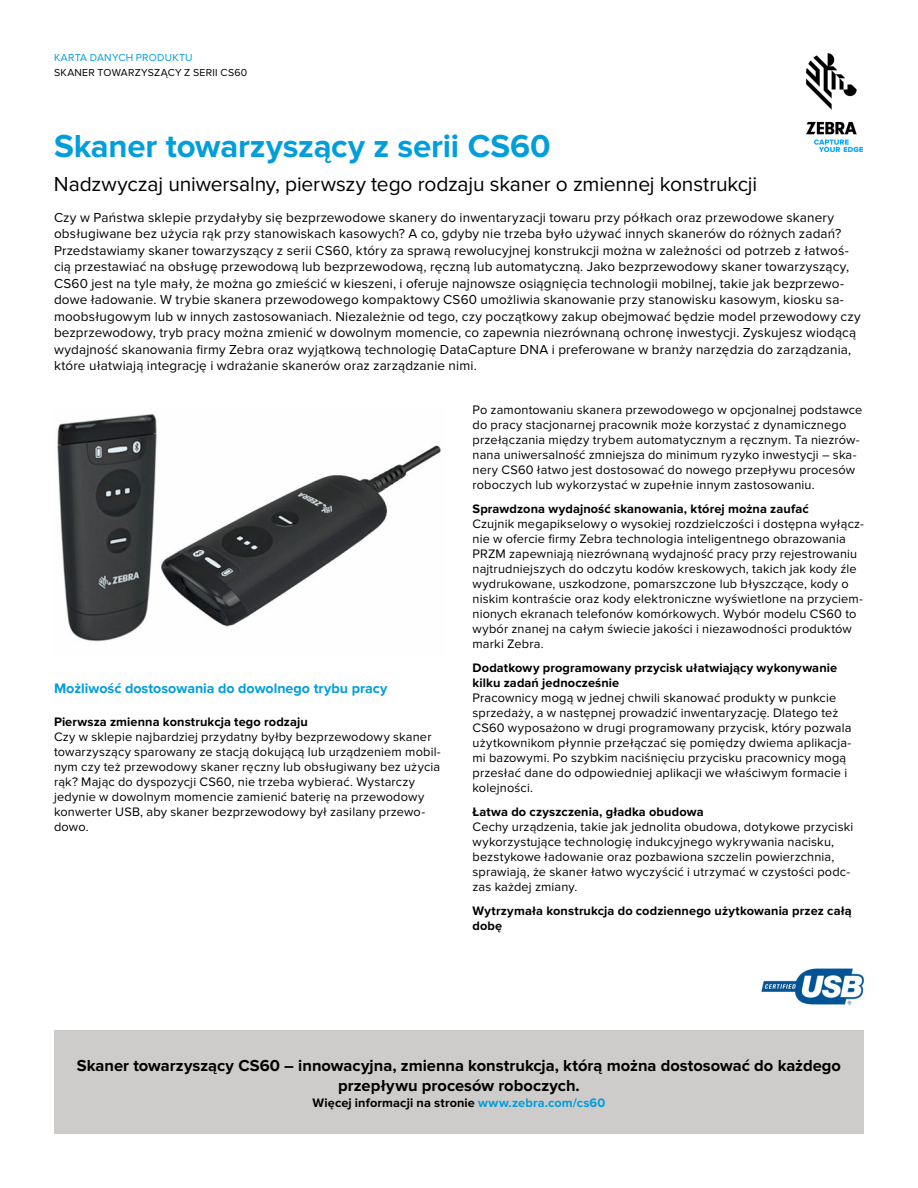
<style>
.page{position:relative;width:918px;height:1188px;background:#fff}
.page>*{position:absolute;margin:0;border:0;box-sizing:border-box;transform-origin:0 0}
.t1{font:700 33px "Proxima Nova";letter-spacing:-.005em;color:#009edb}
.t2{font:21px "Proxima Nova";letter-spacing:-.01em;color:#000}
.t3{font:700 16.5px/20.2px "Proxima Nova";color:#000;text-align:center}
.t4{font:700 14.25px "Proxima Nova";color:#009edb}
.t5{font:13.5px/16.5px "Proxima Nova";letter-spacing:.01em;color:#000}
.t6{font:12.75px/15px "Proxima Nova";letter-spacing:.015em;color:#000}
.t7{font:700 12.75px/15px "Proxima Nova";letter-spacing:.01em;color:#000}
.t8{font:10.5px "Proxima Nova";letter-spacing:.025em;color:#000}
.t9{font:10.5px "Proxima Nova";letter-spacing:.025em;color:#009edb}
.s1{color:#009edb}
</style>
<div class="page">
<img style="left:806px;top:54px;width:56px;height:97px">
<div style="left:54px;top:1031px;width:810px;height:103px;background:#cdccca"></div>
<img style="left:761px;top:968px;width:103px;height:38px">
<img style="left:57px;top:414px;width:384px;height:228px">
<p class="t9" style="left:54px;top:52px;width:140px">KARTA DANYCH PRODUKTU</p>
<p class="t8" style="left:54px;top:66px;width:195px">SKANER TOWARZYSZĄCY Z SERII CS60</p>
<h1 class="t1" style="left:54px;top:127px;width:498px">Skaner towarzyszący z serii CS60</h1>
<h2 class="t2" style="left:54px;top:172px;width:705px">Nadzwyczaj uniwersalny, pierwszy tego rodzaju skaner o zmiennej konstrukcji</h2>
<p class="t5" style="left:54px;top:209px;width:808px">Czy w Państwa sklepie przydałyby się bezprzewodowe skanery do inwentaryzacji towaru przy półkach oraz przewodowe skanery obsługiwane bez użycia rąk przy stanowiskach kasowych? A co, gdyby nie trzeba było używać innych skanerów do różnych zadań?<br>Przedstawiamy skaner towarzyszący z serii CS60, który za sprawą rewolucyjnej konstrukcji można w zależności od potrzeb z łatwoś&shy;cią przestawiać na obsługę przewodową lub bezprzewodową, ręczną lub automatyczną. Jako bezprzewodowy skaner towarzyszący, CS60 jest na tyle mały, że można go zmieścić w kieszeni, i oferuje najnowsze osiągnięcia technologii mobilnej, takie jak bezprzewo&shy;dowe ładowanie. W trybie skanera przewodowego kompaktowy CS60 umożliwia skanowanie przy stanowisku kasowym, kiosku sa&shy;moobsługowym lub w innych zastosowaniach. Niezależnie od tego, czy początkowy zakup obejmować będzie model przewodowy czy bezprzewodowy, tryb pracy można zmienić w dowolnym momencie, co zapewnia niezrównaną ochronę inwestycji. Zyskujesz wiodącą wydajność skanowania firmy Zebra oraz wyjątkową technologię DataCapture DNA i preferowane w branży narzędzia do zarządzania, które ułatwiają integrację i wdrażanie skanerów oraz zarządzanie nimi.</p>
<p class="t4" style="left:54px;top:680px;width:335px">Możliwość dostosowania do dowolnego trybu pracy</p>
<p class="t7" style="left:54px;top:715px;width:255px">Pierwsza zmienna konstrukcja tego rodzaju</p>
<p class="t6" style="left:54px;top:730px;width:388px">Czy w sklepie najbardziej przydatny byłby bezprzewodowy skaner towarzyszący sparowany ze stacją dokującą lub urządzeniem mobil&shy;nym czy też przewodowy skaner ręczny lub obsługiwany bez użycia rąk? Mając do dyspozycji CS60, nie trzeba wybierać. Wystarczy jedynie w dowolnym momencie zamienić baterię na przewodowy konwerter USB, aby skaner bezprzewodowy był zasilany przewo&shy;dowo.</p>
<p class="t6" style="left:472px;top:402px;width:391px">Po zamontowaniu skanera przewodowego w opcjonalnej podstawce do pracy stacjonarnej pracownik może korzystać z dynamicznego przełączania między trybem automatycznym a ręcznym. Ta niezrów&shy;nana uniwersalność zmniejsza do minimum ryzyko inwestycji – ska&shy;nery CS60 łatwo jest dostosować do nowego przepływu procesów roboczych lub wykorzystać w zupełnie innym zastosowaniu.</p>
<p class="t7" style="left:472px;top:501px;width:338px">Sprawdzona wydajność skanowania, której można zaufać</p>
<p class="t6" style="left:472px;top:516px;width:393px">Czujnik megapikselowy o wysokiej rozdzielczości i dostępna wyłącz&shy;nie w ofercie firmy Zebra technologia inteligentnego obrazowania PRZM zapewniają niezrównaną wydajność pracy przy rejestrowaniu najtrudniejszych do odczytu kodów kreskowych, takich jak kody źle wydrukowane, uszkodzone, pomarszczone lub błyszczące, kody o niskim kontraście oraz kody elektroniczne wyświetlone na przyciem&shy;nionych ekranach telefonów komórkowych. Wybór modelu CS60 to wybór znanej na całym świecie jakości i niezawodności produktów marki Zebra.</p>
<p class="t7" style="left:472px;top:660px;width:366px">Dodatkowy programowany przycisk ułatwiający wykonywanie kilku zadań jednocześnie</p>
<p class="t6" style="left:472px;top:690px;width:381px">Pracownicy mogą w jednej chwili skanować produkty w punkcie sprzedaży, a w następnej prowadzić inwentaryzację. Dlatego też CS60 wyposażono w drugi programowany przycisk, który pozwala użytkownikom płynnie przełączać się pomiędzy dwiema aplikacja&shy;mi bazowymi. Po szybkim naciśnięciu przycisku pracownicy mogą przesłać dane do odpowiedniej aplikacji we właściwym formacie i kolejności.</p>
<p class="t7" style="left:472px;top:804px;width:233px">Łatwa do czyszczenia, gładka obudowa</p>
<p class="t6" style="left:472px;top:819px;width:382px">Cechy urządzenia, takie jak jednolita obudowa, dotykowe przyciski wykorzystujące technologię indukcyjnego wykrywania nacisku, bezstykowe ładowanie oraz pozbawiona szczelin powierzchnia, sprawiają, że skaner łatwo wyczyścić i utrzymać w czystości podc&shy;zas każdej zmiany.</p>
<p class="t7" style="left:472px;top:903px;width:381px">Wytrzymała konstrukcja do codziennego użytkowania przez całą dobę</p>
<p class="t3" style="left:77px;top:1056px;width:766px">Skaner towarzyszący CS60 – innowacyjna, zmienna konstrukcja, którą można dostosować do każdego przepływu procesów roboczych.</p>
<p class="t7" style="left:312px;top:1095px;width:295px">Więcej informacji na stronie <span class="s1">www.zebra.com/cs60</span></p>
</div>
